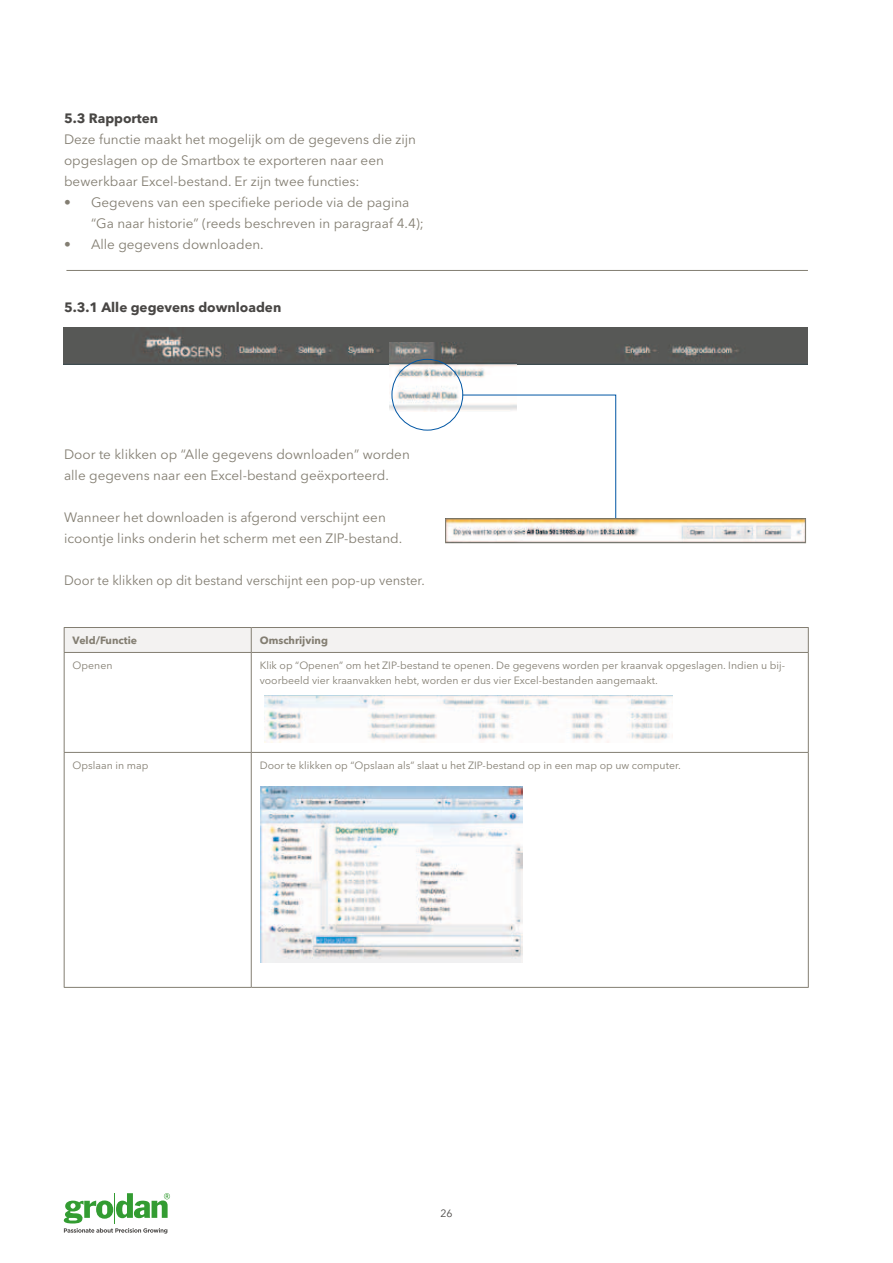
<style>
.page{position:relative;width:893px;height:1263px;background:#fff}
.page>*{position:absolute;margin:0;border:0;box-sizing:border-box;transform-origin:0 0}
.t1{font:13.5px/21px "Avenir Next LT Pro";color:#837e72}
.t2{font:13.5px "Avenir Next LT Pro";color:#837e72;scale:.96 1}
.t3{font:700 13.5px "Avenir Next LT Pro";color:#484644}
.t4{font:10.5px/15px "Avenir Next LT Pro";color:#837e72}
.t5{font:700 10.5px "Avenir Next LT Pro";color:#837e72}
.t6{font:10.5px "Avenir Next LT Pro";color:#484644}
</style>
<div class="page">
<svg style="left:64px;top:1193px;width:106px;height:40px"></svg>
<img style="left:63px;top:328px;width:745px;height:36px">
<hr style="left:66px;top:270px;width:742px;height:1px;background:#837e72">
<div style="left:64px;top:627px;width:745px;height:25px;background:#f3f2f1"></div>
<hr style="left:64px;top:652px;width:187px;height:1px;background:#837e72">
<hr style="left:64px;top:653px;width:1px;height:99px;background:#837e72">
<hr style="left:251px;top:652px;width:558px;height:1px;background:#837e72">
<hr style="left:251px;top:653px;width:1px;height:99px;background:#837e72">
<hr style="left:808px;top:653px;width:1px;height:99px;background:#837e72">
<hr style="left:64px;top:752px;width:187px;height:1px;background:#837e72">
<hr style="left:64px;top:753px;width:1px;height:234px;background:#837e72">
<hr style="left:251px;top:752px;width:558px;height:1px;background:#837e72">
<hr style="left:251px;top:753px;width:1px;height:234px;background:#837e72">
<hr style="left:808px;top:753px;width:1px;height:234px;background:#837e72">
<hr style="left:64px;top:987px;width:187px;height:1px;background:#837e72">
<hr style="left:251px;top:987px;width:558px;height:1px;background:#837e72">
<img style="left:264px;top:695px;width:409px;height:47px">
<img style="left:261px;top:786px;width:261px;height:176px">
<img style="left:389px;top:343px;width:127px;height:68px">
<div style="left:392px;top:359px;width:71px;height:71px;border:1px solid #0056a4;border-radius:50%"></div>
<svg style="left:462px;top:394px;width:154px;height:124px"></svg>
<img style="left:447px;top:520px;width:357px;height:21px">
<div style="left:445px;top:518px;width:361px;height:25px;border:1px solid #837e72"></div>
<p class="t3" style="left:64px;top:110px;width:96px">5.3 Rapporten</p>
<p class="t1" style="left:64px;top:129px;width:353px">Deze functie maakt het mogelijk om de gegevens die zijn opgeslagen op de Smartbox te exporteren naar een bewerkbaar Excel-bestand. Er zijn twee functies:</p>
<p class="t1" style="left:91px;top:192px;width:334px;text-indent:-27px">• Gegevens van een specifieke periode via de pagina “Ga naar historie” (reeds beschreven in paragraaf 4.4);</p>
<p class="t1" style="left:64px;top:234px;width:201px">• Alle gegevens downloaden.</p>
<p class="t3" style="left:64px;top:299px;width:219px">5.3.1 Alle gegevens downloaden</p>
<p class="t1" style="left:64px;top:444px;width:347px">Door te klikken op “Alle gegevens downloaden” worden alle gegevens naar een Excel-bestand geëxporteerd.</p>
<p class="t1" style="left:64px;top:507px;width:340px">Wanneer het downloaden is afgerond verschijnt een icoontje links onderin het scherm met een ZIP-bestand.</p>
<p class="t2" style="left:64px;top:572px;width:377px">Door te klikken op dit bestand verschijnt een pop-up venster.</p>
<p class="t5" style="left:73px;top:634px;width:66px">Veld/Functie</p>
<p class="t5" style="left:260px;top:634px;width:70px">Omschrijving</p>
<p class="t4" style="left:73px;top:658px;width:41px">Openen</p>
<p class="t4" style="left:260px;top:658px;width:527px">Klik op “Openen” om het ZIP-bestand te openen. De gegevens worden per kraanvak opgeslagen. Indien u bij&shy;voorbeeld vier kraanvakken hebt, worden er dus vier Excel-bestanden aangemaakt.</p>
<p class="t4" style="left:73px;top:758px;width:77px">Opslaan in map</p>
<p class="t4" style="left:260px;top:758px;width:423px">Door te klikken op “Opslaan als” slaat u het ZIP-bestand op in een map op uw computer.</p>
<p class="t6" style="left:440px;top:1207px;width:14px">26</p>
</div>
